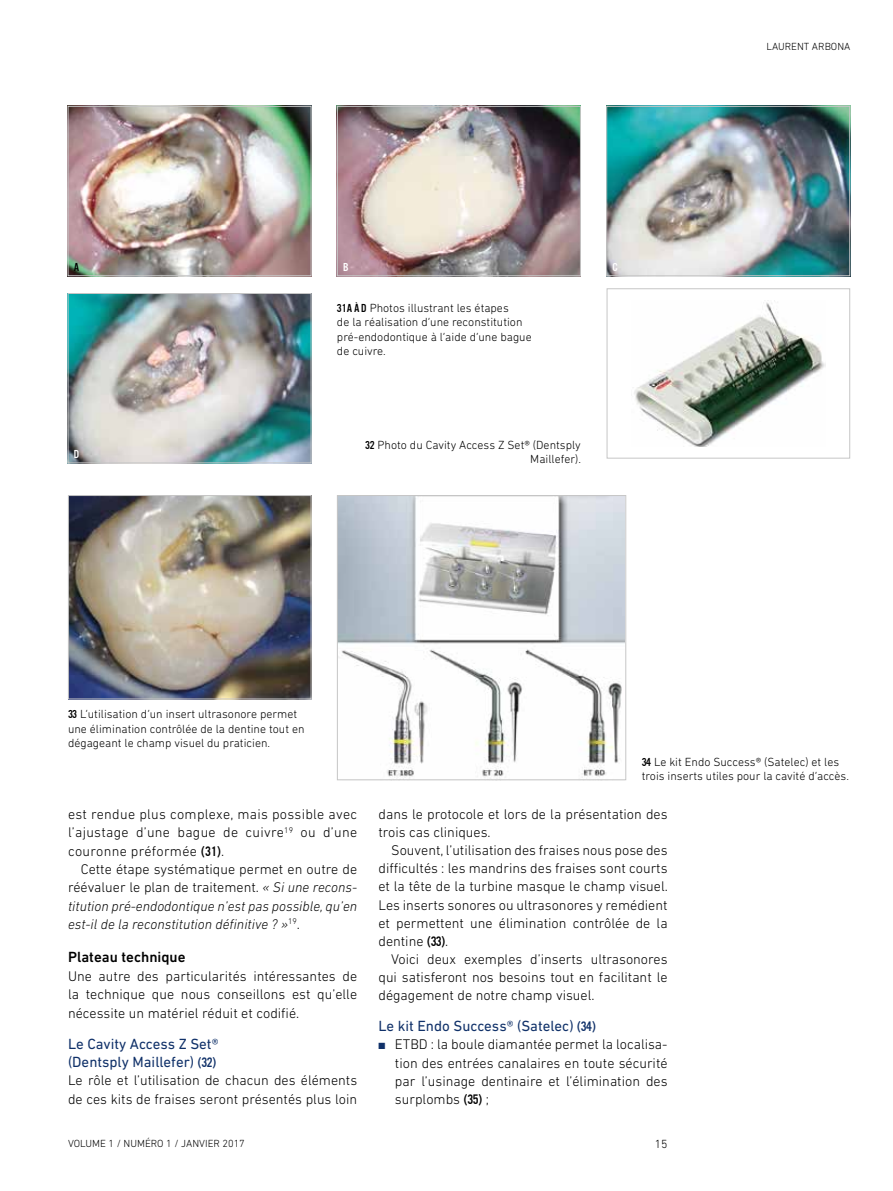
<style>
.page{position:relative;width:893px;height:1191px;background:#fff}
.page>*{position:absolute;margin:0;border:0;box-sizing:border-box;transform-origin:0 0}
.t1{font:15px/18.3px "DIN Next LT Pro";color:#103169}
.t2{font:500 15px "DIN Next LT Pro";color:#000}
.t3{font:300 14.25px/18.1px "DIN Next LT Pro";color:#000;text-align:justify}
.t4{font:italic 300 14.25px/18.3px "DIN Next LT Pro";color:#000;text-align:justify}
.t5{font:300 12px/14.4px "DIN Next Rounded LT Pro";color:#000}
.t6{font:12px "U.S.101";color:#fff}
.t7{font:12px "U.S.101";color:#000}
.t8{font:300 10.5px "DIN Next Rounded LT Pro";color:#000}
.s1{font-family:"U.S.101";font-weight:400}
.s2{font-style:normal}
.s3{font-family:"U.S.101";font-size:14.25px}
.s4{color:#103169}
</style>
<div class="page">
<img style="left:339px;top:108px;width:240px;height:166px">
<div style="left:337px;top:106px;width:244px;height:170px;border:1px solid #c6c6c6"></div>
<img style="left:70px;top:295px;width:239px;height:166px">
<div style="left:68px;top:293px;width:243px;height:170px;border:1px solid #c6c6c6"></div>
<img style="left:608px;top:108px;width:240px;height:166px">
<div style="left:606px;top:106px;width:244px;height:170px;border:1px solid #c6c6c6"></div>
<img style="left:70px;top:108px;width:239px;height:166px">
<div style="left:68px;top:106px;width:243px;height:170px;border:1px solid #c6c6c6"></div>
<img style="left:634px;top:302px;width:192px;height:144px">
<div style="left:607px;top:288px;width:243px;height:170px;border:1px solid #c6c6c6"></div>
<img style="left:70px;top:497px;width:239px;height:200px">
<div style="left:68px;top:495px;width:243px;height:204px;border:1px solid #c6c6c6"></div>
<img style="left:339px;top:497px;width:285px;height:281px">
<div style="left:337px;top:495px;width:289px;height:285px;border:1px solid #c6c6c6"></div>
<p class="t7" style="left:74px;top:261px;width:7px">a</p>
<p class="t6" style="left:343px;top:261px;width:7px">B</p>
<p class="t5" style="left:337px;top:300px;width:196px"><span class="s1">31A À D</span> Photos illustrant les étapes<br>de la réalisation d’une reconstitution pré-endodontique à l’aide d’une bague de cuivre.</p>
<p class="t6" style="left:613px;top:261px;width:7px">C</p>
<p class="t6" style="left:74px;top:448px;width:7px">D</p>
<p class="t5" style="left:365px;top:437px;width:217px;text-align:right"><span class="s1">32</span> Photo du Cavity Access Z Set® (Dentsply<br>Maillefer).</p>
<p class="t8" style="left:766px;top:41px;width:85px">LAURENT ARBONA</p>
<p class="t5" style="left:68px;top:707px;width:238px"><span class="s1">33</span> L’utilisation d’un insert ultrasonore permet une élimination contrôlée de la dentine tout en dégageant le champ visuel du praticien.</p>
<p class="t5" style="left:642px;top:754px;width:209px"><span class="s1">34</span> Le kit Endo Success® (Satelec) et les trois inserts utiles pour la cavité d’accès.</p>
<p class="t3" style="left:68px;top:804px;width:291px">est rendue plus complexe, mais possible avec l’ajustage d’une bague de cuivre<sup>19</sup> ou d’une couronne préformée <span class="s1">(31)</span>.</p>
<p class="t4" style="left:68px;top:860px;width:291px;text-indent:13px"><span class="s2">Cette étape systématique permet en outre de réévaluer le plan de traitement.</span> « Si une recons&shy;titution pré-endodontique n’est pas possible, qu’en est-il de la reconstitution définitive ? »<sup>19</sup><span class="s2">.</span></p>
<p class="t2" style="left:68px;top:948px;width:119px">Plateau technique</p>
<p class="t3" style="left:68px;top:966px;width:291px">Une autre des particularités intéressantes de la technique que nous conseillons est qu’elle nécessite un matériel réduit et codifié.</p>
<p class="t1" style="left:68px;top:1034px;width:152px">Le Cavity Access Z Set® (Dentsply Maillefer) <span class="s3">(32)</span></p>
<p class="t3" style="left:68px;top:1071px;width:291px">Le rôle et l’utilisation de chacun des éléments de ces kits de fraises seront présentés plus loin</p>
<p class="t3" style="left:378px;top:804px;width:291px">dans le protocole et lors de la présentation des trois cas cliniques.</p>
<p class="t3" style="left:378px;top:841px;width:291px;text-indent:13px">Souvent, l’utilisation des fraises nous pose des difficultés : les mandrins des fraises sont courts et la tête de la turbine masque le champ visuel.<br>Les inserts sonores ou ultrasonores y remédient et permettent une élimination contrôlée de la dentine <span class="s1">(33)</span>.</p>
<p class="t3" style="left:378px;top:950px;width:291px;text-indent:13px">Voici deux exemples d’inserts ultrasonores qui satisferont nos besoins tout en facilitant le dégagement de notre champ visuel.</p>
<p class="t1" style="left:378px;top:1016px;width:219px">Le kit Endo Success® (Satelec) <span class="s3">(34)</span></p>
<p class="t3" style="left:395px;top:1035px;width:274px;text-indent:-16px"><span class="s4">■</span> ETBD : la boule diamantée permet la localisa&shy;tion des entrées canalaires en toute sécurité par l’usinage dentinaire et l’élimination des surplombs <span class="s1">(35)</span> ;</p>
<p class="t8" style="left:68px;top:1137px;width:178px">VOLUME 1 / NUMÉRO 1 / JANVIER 2017</p>
<p class="t5" style="left:655px;top:1136px;width:14px">15</p>
</div>
